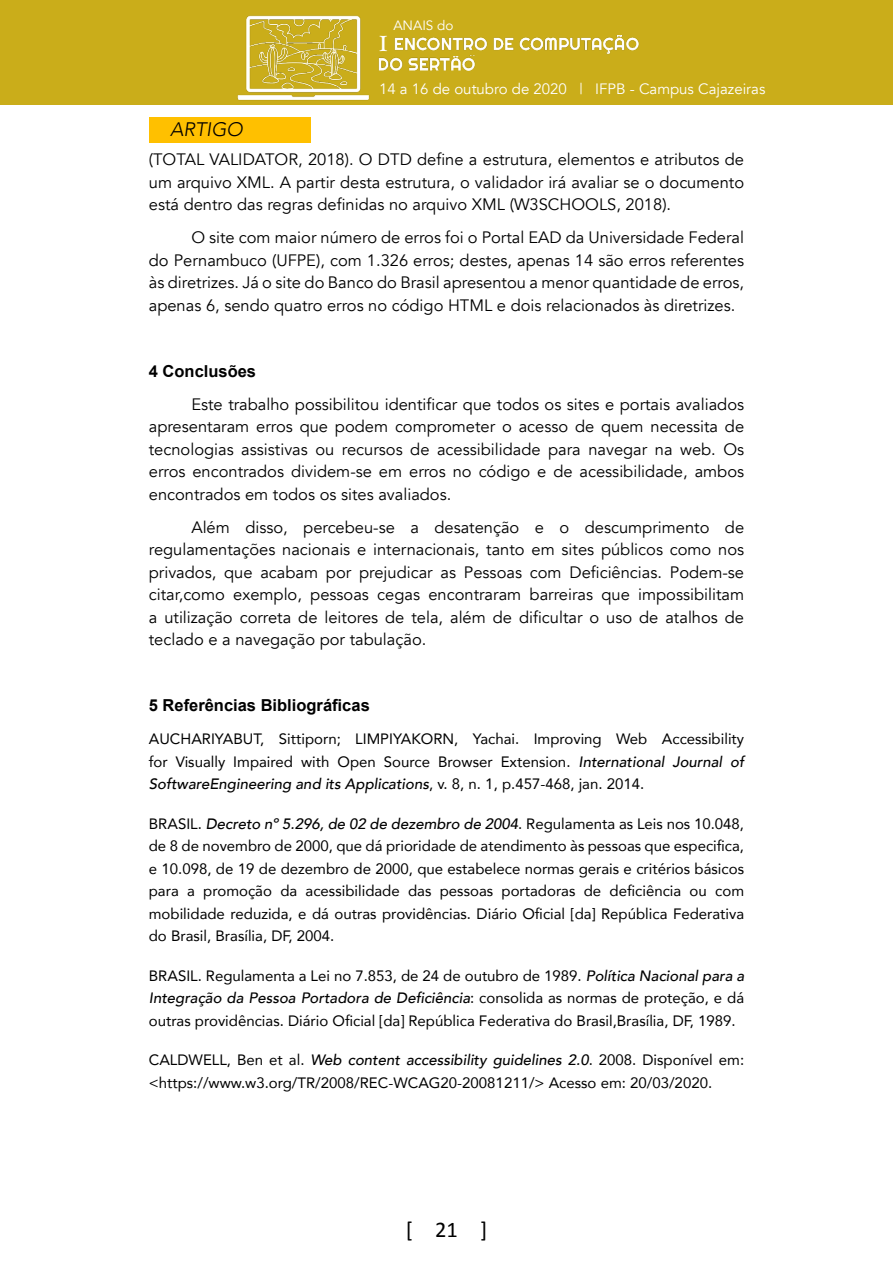
<style>
.page{position:relative;width:893px;height:1263px;background:#fff}
.page>*{position:absolute;margin:0;border:0;box-sizing:border-box;transform-origin:0 0}
.t1{font:22.5px "Calibri";color:#000}
.t2{font:22.5px "Plantagenet Cherokee";color:#fff}
.t3{font:italic 300 19.5px "Avenir";color:#000}
.t4{font:16.5px/22.5px "Avenir";color:#000;text-align:justify}
.t5{font:700 16.5px "Arial";color:#000}
.t6{font:15px/22.5px "Avenir";color:#000;text-align:justify}
.t7{font:15px "Avenir";color:#fff}
.t8{font:13.5px "Avenir";color:#fff}
.s1{font-weight:500;font-style:italic}
</style>
<div class="page">
<div style="left:149px;top:117px;width:161px;height:26px;background:#ffc000"></div>
<div style="left:0;top:0;width:893px;height:104px;background:#caad1a"></div>
<img style="left:394px;top:35px;width:245px;height:19px">
<img style="left:378px;top:56px;width:97px;height:15px">
<img style="left:237px;top:15px;width:132px;height:85px">
<p class="t8" style="left:393px;top:17px;width:62px">ANAIS do</p>
<h1 class="t2" style="left:379px;top:30px;width:10px">I</h1>
<p class="t3" style="left:170px;top:118px;width:74px">ARTIGO</p>
<p class="t7" style="left:379px;top:80px;width:388px">14 a 16 de outubro de 2020 | IFPB - Campus Cajazeiras</p>
<p class="t4" style="left:149px;top:149px;width:597px">(TOTAL VALIDATOR, 2018). O DTD define a estrutura, elementos e atributos de um arquivo XML. A partir desta estrutura, o validador irá avaliar se o documento está dentro das regras definidas no arquivo XML (W3SCHOOLS, 2018).</p>
<p class="t4" style="left:149px;top:227px;width:597px;text-indent:43px">O site com maior número de erros foi o Portal EAD da Universidade Federal do Pernambuco (UFPE), com 1.326 erros; destes, apenas 14 são erros referentes às diretrizes. Já o site do Banco do Brasil apresentou a menor quantidade de erros, apenas 6, sendo quatro erros no código HTML e dois relacionados às diretrizes.</p>
<p class="t5" style="left:149px;top:360px;width:109px">4 Conclusões</p>
<p class="t4" style="left:149px;top:393px;width:597px;text-indent:43px">Este trabalho possibilitou identificar que todos os sites e portais avaliados apresentaram erros que podem comprometer o acesso de quem necessita de tecnologias assistivas ou recursos de acessibilidade para navegar na web. Os erros encontrados dividem-se em erros no código e de acessibilidade, ambos encontrados em todos os sites avaliados.</p>
<p class="t4" style="left:149px;top:516px;width:597px;text-indent:43px">Além disso, percebeu-se a desatenção e o descumprimento de regulamentações nacionais e internacionais, tanto em sites públicos como nos privados, que acabam por prejudicar as Pessoas com Deficiências. Podem-se citar,como exemplo, pessoas cegas encontraram barreiras que impossibilitam a utilização correta de leitores de tela, além de dificultar o uso de atalhos de teclado e a navegação por tabulação.</p>
<p class="t5" style="left:149px;top:695px;width:223px">5 Referências Bibliográficas</p>
<p class="t6" style="left:149px;top:727px;width:597px">AUCHARIYABUT, Sittiporn; LIMPIYAKORN, Yachai. Improving Web Accessibility for Visually Impaired with Open Source Browser Extension. <span class="s1">International Journal of SoftwareEngineering and its Applications</span>, v. 8, n. 1, p.457-468, jan. 2014.</p>
<p class="t6" style="left:149px;top:812px;width:597px">BRASIL. <span class="s1">Decreto nº 5.296, de 02 de dezembro de 2004</span>. Regulamenta as Leis nos 10.048, de 8 de novembro de 2000, que dá prioridade de atendimento às pessoas que especifica, e 10.098, de 19 de dezembro de 2000, que estabelece normas gerais e critérios básicos para a promoção da acessibilidade das pessoas portadoras de deficiência ou com mobilidade reduzida, e dá outras providências. Diário Oficial [da] República Federativa do Brasil, Brasília, DF, 2004.</p>
<p class="t6" style="left:149px;top:964px;width:597px">BRASIL. Regulamenta a Lei no 7.853, de 24 de outubro de 1989. <span class="s1">Política Nacional para a Integração da Pessoa Portadora de Deficiência</span>: consolida as normas de proteção, e dá outras providências. Diário Oficial [da] República Federativa do Brasil,Brasília, DF, 1989.</p>
<p class="t6" style="left:149px;top:1048px;width:597px">CALDWELL, Ben et al. <span class="s1">Web content accessibility guidelines 2.0</span>. 2008. Disponível em: &lt;https://www.w3.org/TR/2008/REC-WCAG20-20081211/&gt; Acesso em: 20/03/2020.</p>
<h1 class="t1" style="left:406px;top:1216px;width:83px">[ 21 ]</h1>
</div>
